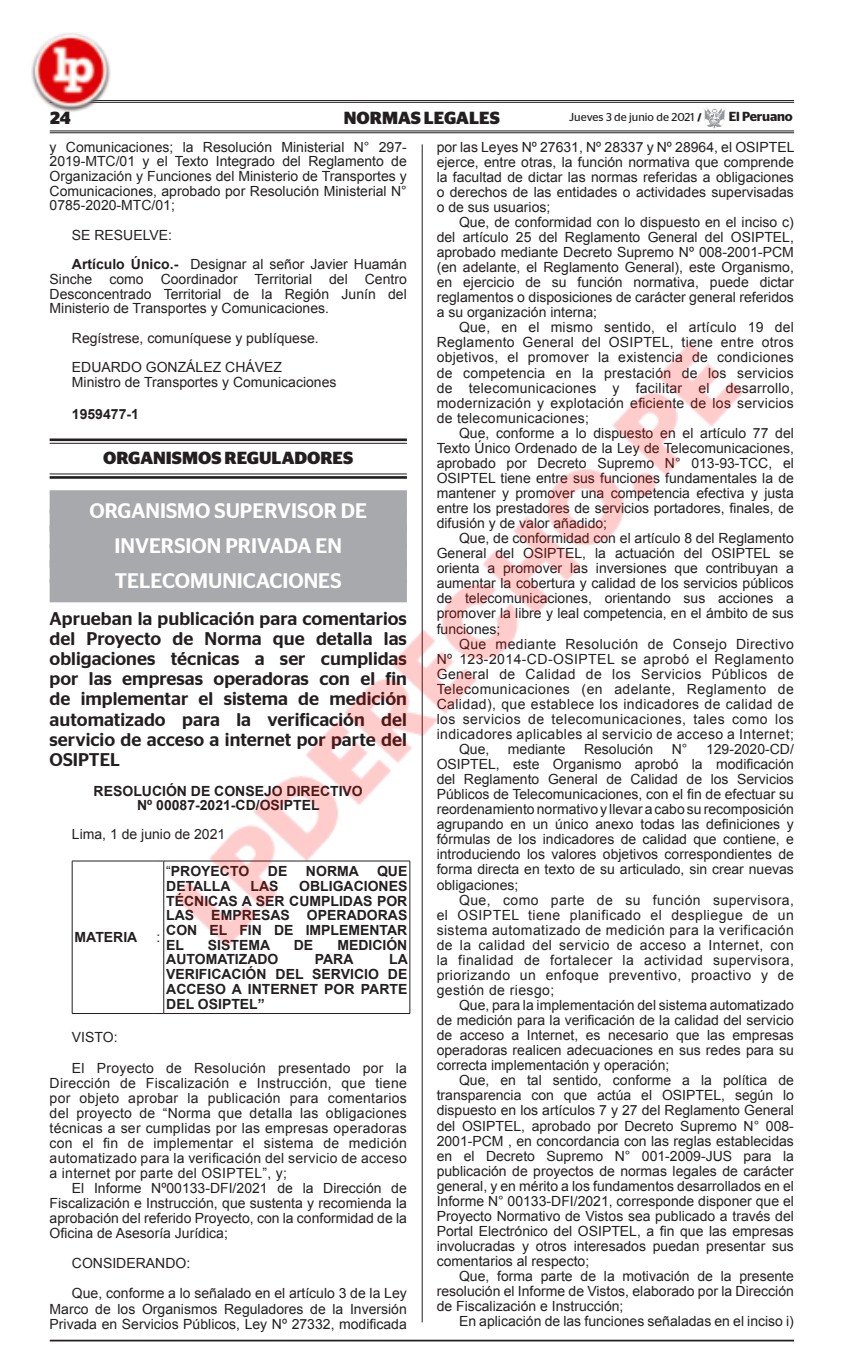
<style>
.page{position:relative;width:856px;height:1365px;background:#fff}
.page>*{position:absolute;margin:0;border:0;box-sizing:border-box;transform-origin:0 0}
.t1{font:500 21px/35px "Stag Sans";color:#fff;text-align:center}
.t2{font:500 18.38px/20.1px "Stag Sans";color:#231f20;text-align:justify}
.t3{font:700 17.5px "Stag Sans";color:#231f20}
.t4{font:14px/15px "Arial";color:#231f20;text-align:justify}
.t5{font:14px "Arial";letter-spacing:.03em;color:#231f20}
.t6{font:700 14px/14.7px "Arial";color:#231f20;text-align:justify}
.t7{font:14px/30.1px "Arial";letter-spacing:.02em;color:#231f20}
.t8{font:600 13.12px "Stag Sans";letter-spacing:-.015em;color:#231f20}
.t9{font:11.38px "Stag Sans";color:#231f20}
.s1{font-weight:700;font-size:10.5px}
.s2{font-weight:700}
.s3{font-weight:400}
</style>
<div class="page">
<hr style="left:422px;top:144px;width:1px;height:1178px;background:#231f20">
<hr style="left:50px;top:1339px;width:744px;height:2px;background:#231f20">
<img style="left:31px;top:33px;width:764px;height:1236px">
<p class="t3" style="left:50px;top:107px;width:22px">24</p>
<p class="t3" style="left:344px;top:107px;width:157px">NORMAS LEGALES</p>
<p class="t9" style="left:569px;top:110px;width:134px">Jueves 3 de junio de 2021 <span class="s1">/</span></p>
<p class="t8" style="left:729px;top:109px;width:65px">El Peruano</p>
<p class="t4" style="left:50px;top:139px;width:359px">y Comunicaciones; la Resolución Ministerial N° 297- 2019-MTC/01 y el Texto Integrado del Reglamento de Organización y Funciones del Ministerio de Transportes y Comunicaciones, aprobado por Resolución Ministerial N° 0785-2020-MTC/01;</p>
<p class="t4" style="left:72px;top:220px;width:336px;line-height:29.4px">SE RESUELVE:<br><span class="s2">Artículo Único.-</span> Designar al señor Javier Huamán</p>
<p class="t4" style="left:50px;top:272px;width:359px">Sinche como Coordinador Territorial del Centro Desconcentrado Territorial de la Región Junín del Ministerio de Transportes y Comunicaciones.</p>
<p class="t4" style="left:72px;top:323px;width:248px;line-height:29.4px">Regístrese, comuníquese y publíquese.<br>EDUARDO GONZÁLEZ CHÁVEZ</p>
<p class="t4" style="left:72px;top:374px;width:266px">Ministro de Transportes y Comunicaciones</p>
<p class="t6" style="left:72px;top:406px;width:68px">1959477-1</p>
<p class="t3" style="left:103px;top:448px;width:252px">ORGANISMOS REGULADORES</p>
<h1 class="t1" style="left:89px;top:493px;width:279px">ORGANISMO SUPERVISOR DE<br>INVERSION PRIVADA EN<br>TELECOMUNICACIONES</h1>
<p class="t2" style="left:50px;top:608px;width:359px">Aprueban la publicación para comentarios del Proyecto de Norma que detalla las obligaciones técnicas a ser cumplidas por las empresas operadoras con el fin de implementar el sistema de medición automatizado para la verificación del servicio de acceso a internet por parte del OSIPTEL</p>
<p class="t6" style="left:94px;top:784px;width:271px;line-height:14px;text-align:center">RESOLUCIÓN DE CONSEJO DIRECTIVO<br>Nº 00087-2021-CD/OSIPTEL</p>
<p class="t4" style="left:72px;top:826px;width:155px">Lima, 1 de junio de 2021</p>
<p class="t4" style="left:437px;top:139px;width:359px">por las Leyes Nº 27631, Nº 28337 y Nº 28964, el OSIPTEL ejerce, entre otras, la función normativa que comprende la facultad de dictar las normas referidas a obligaciones o derechos de las entidades o actividades supervisadas o de sus usuarios;</p>
<p class="t4" style="left:437px;top:215px;width:359px;text-indent:22px">Que, de conformidad con lo dispuesto en el inciso c) del artículo 25 del Reglamento General del OSIPTEL, aprobado mediante Decreto Supremo Nº 008-2001-PCM (en adelante, el Reglamento General), este Organismo, en ejercicio de su función normativa, puede dictar reglamentos o disposiciones de carácter general referidos a su organización interna;</p>
<p class="t4" style="left:437px;top:320px;width:359px;text-indent:22px">Que, en el mismo sentido, el artículo 19 del Reglamento General del OSIPTEL, tiene entre otros objetivos, el promover la existencia de condiciones de competencia en la prestación de los servicios de telecomunicaciones y facilitar el desarrollo, modernización y explotación eficiente de los servicios de telecomunicaciones;</p>
<p class="t4" style="left:437px;top:425px;width:359px;text-indent:22px">Que, conforme a lo dispuesto en el artículo 77 del Texto Único Ordenado de la Ley de Telecomunicaciones, aprobado por Decreto Supremo N° 013-93-TCC, el OSIPTEL tiene entre sus funciones fundamentales la de mantener y promover una competencia efectiva y justa entre los prestadores de servicios portadores, finales, de difusión y de valor añadido;</p>
<p class="t4" style="left:437px;top:531px;width:359px;text-indent:22px">Que, de conformidad con el artículo 8 del Reglamento General del OSIPTEL, la actuación del OSIPTEL se orienta a promover las inversiones que contribuyan a aumentar la cobertura y calidad de los servicios públicos de telecomunicaciones, orientando sus acciones a promover la libre y leal competencia, en el ámbito de sus funciones;</p>
<p class="t5" style="left:459px;top:634px;width:336px">Que mediante Resolución de Consejo Directivo</p>
<p class="t5" style="left:437px;top:649px;width:359px">Nº 123-2014-CD-OSIPTEL se aprobó el Reglamento</p>
<p class="t5" style="left:437px;top:664px;width:359px">General de Calidad de los Servicios Públicos de</p>
<p class="t5" style="left:437px;top:679px;width:359px">Telecomunicaciones (en adelante, Reglamento de</p>
<p class="t5" style="left:437px;top:694px;width:359px">Calidad), que establece los indicadores de calidad de</p>
<p class="t5" style="left:437px;top:709px;width:359px">los servicios de telecomunicaciones, tales como los</p>
<p class="t5" style="left:437px;top:724px;width:359px">indicadores aplicables al servicio de acceso a Internet;</p>
<p class="t4" style="left:459px;top:741px;width:32px">Que,</p>
<p class="t4" style="left:508px;top:741px;width:59px">mediante</p>
<p class="t4" style="left:584px;top:741px;width:71px">Resolución</p>
<p class="t4" style="left:672px;top:741px;width:17px">N°</p>
<p class="t4" style="left:437px;top:741px;width:359px;text-indent:269px">129-2020-CD/ OSIPTEL, este Organismo aprobó la modificación del Reglamento General de Calidad de los Servicios Públicos de Telecomunicaciones, con el fin de efectuar su reordenamiento normativo y llevar a cabo su recomposición agrupando en un único anexo todas las definiciones y fórmulas de los indicadores de calidad que contiene, e introduciendo los valores objetivos correspondientes de forma directa en texto de su articulado, sin crear nuevas obligaciones;</p>
<p class="t4" style="left:437px;top:892px;width:359px;text-indent:22px">Que, como parte de su función supervisora, el OSIPTEL tiene planificado el despliegue de un sistema automatizado de medición para la verificación de la calidad del servicio de acceso a Internet, con la finalidad de fortalecer la actividad supervisora, priorizando un enfoque preventivo, proactivo y de gestión de riesgo;</p>
<p class="t4" style="left:437px;top:997px;width:359px;text-indent:22px">Que, para la implementación del sistema automatizado de medición para la verificación de la calidad del servicio de acceso a Internet, es necesario que las empresas operadoras realicen adecuaciones en sus redes para su correcta implementación y operación;</p>
<p class="t4" style="left:437px;top:1072px;width:359px;text-indent:22px">Que, en tal sentido, conforme a la política de transparencia con que actúa el OSIPTEL, según lo dispuesto en los artículos 7 y 27 del Reglamento General del OSIPTEL, aprobado por Decreto Supremo N° 008- 2001-PCM , en concordancia con las reglas establecidas en el Decreto Supremo N° 001-2009-JUS para la publicación de proyectos de normas legales de carácter general, y en mérito a los fundamentos desarrollados en el Informe N° 00133-DFI/2021, corresponde disponer que el Proyecto Normativo de Vistos sea publicado a través del Portal Electrónico del OSIPTEL, a fin que las empresas involucradas y otros interesados puedan presentar sus comentarios al respecto;</p>
<p class="t4" style="left:437px;top:1268px;width:359px;text-indent:22px">Que, forma parte de la motivación de la presente resolución el Informe de Vistos, elaborado por la Dirección de Fiscalización e Instrucción;</p>
<p class="t4" style="left:459px;top:1313px;width:336px">En aplicación de las funciones señaladas en el inciso i)</p>
<p class="t6" style="left:166px;top:864px;width:84px"><span class="s3">“</span>PROYECTO</p>
<p class="t6" style="left:268px;top:864px;width:21px">DE</p>
<p class="t6" style="left:306px;top:864px;width:54px">NORMA</p>
<p class="t6" style="left:377px;top:864px;width:32px">QUE</p>
<p class="t6" style="left:166px;top:879px;width:66px">DETALLA</p>
<p class="t6" style="left:251px;top:879px;width:29px">LAS</p>
<p class="t6" style="left:166px;top:879px;width:243px;text-indent:133px">OBLIGACIONES TÉCNICAS A SER CUMPLIDAS POR LAS EMPRESAS OPERADORAS CON EL FIN DE IMPLEMENTAR EL</p>
<p class="t6" style="left:75px;top:930px;width:64px">MATERIA</p>
<p class="t4" style="left:156px;top:930px;width:5px">:</p>
<p class="t6" style="left:208px;top:937px;width:64px">SISTEMA</p>
<p class="t6" style="left:294px;top:937px;width:21px">DE</p>
<p class="t6" style="left:337px;top:937px;width:71px">MEDICIÓN</p>
<p class="t6" style="left:166px;top:952px;width:114px">AUTOMATIZADO</p>
<p class="t6" style="left:315px;top:952px;width:40px">PARA</p>
<p class="t6" style="left:166px;top:952px;width:243px;text-indent:223px">LA VERIFICACIÓN DEL SERVICIO DE ACCESO A INTERNET POR PARTE DEL OSIPTEL”</p>
<p class="t7" style="left:72px;top:1022px;width:336px">VISTO:<br>El Proyecto de Resolución presentado por la</p>
<p class="t4" style="left:50px;top:1075px;width:359px">Dirección de Fiscalización e Instrucción, que tiene por objeto aprobar la publicación para comentarios del proyecto de “Norma que detalla las obligaciones técnicas a ser cumplidas por las empresas operadoras con el fin de implementar el sistema de medición automatizado para la verificación del servicio de acceso a internet por parte del OSIPTEL”, y;</p>
<p class="t4" style="left:50px;top:1180px;width:359px;text-indent:22px">El Informe Nº00133-DFI/2021 de la Dirección de Fiscalización e Instrucción, que sustenta y recomienda la aprobación del referido Proyecto, con la conformidad de la Oficina de Asesoría Jurídica;</p>
<p class="t4" style="left:72px;top:1248px;width:336px;line-height:30.1px">CONSIDERANDO:<br>Que, conforme a lo señalado en el artículo 3 de la Ley</p>
<p class="t4" style="left:50px;top:1300px;width:359px">Marco de los Organismos Reguladores de la Inversión<br>Privada en Servicios Públicos, Ley Nº 27332, modificada</p>
</div>
